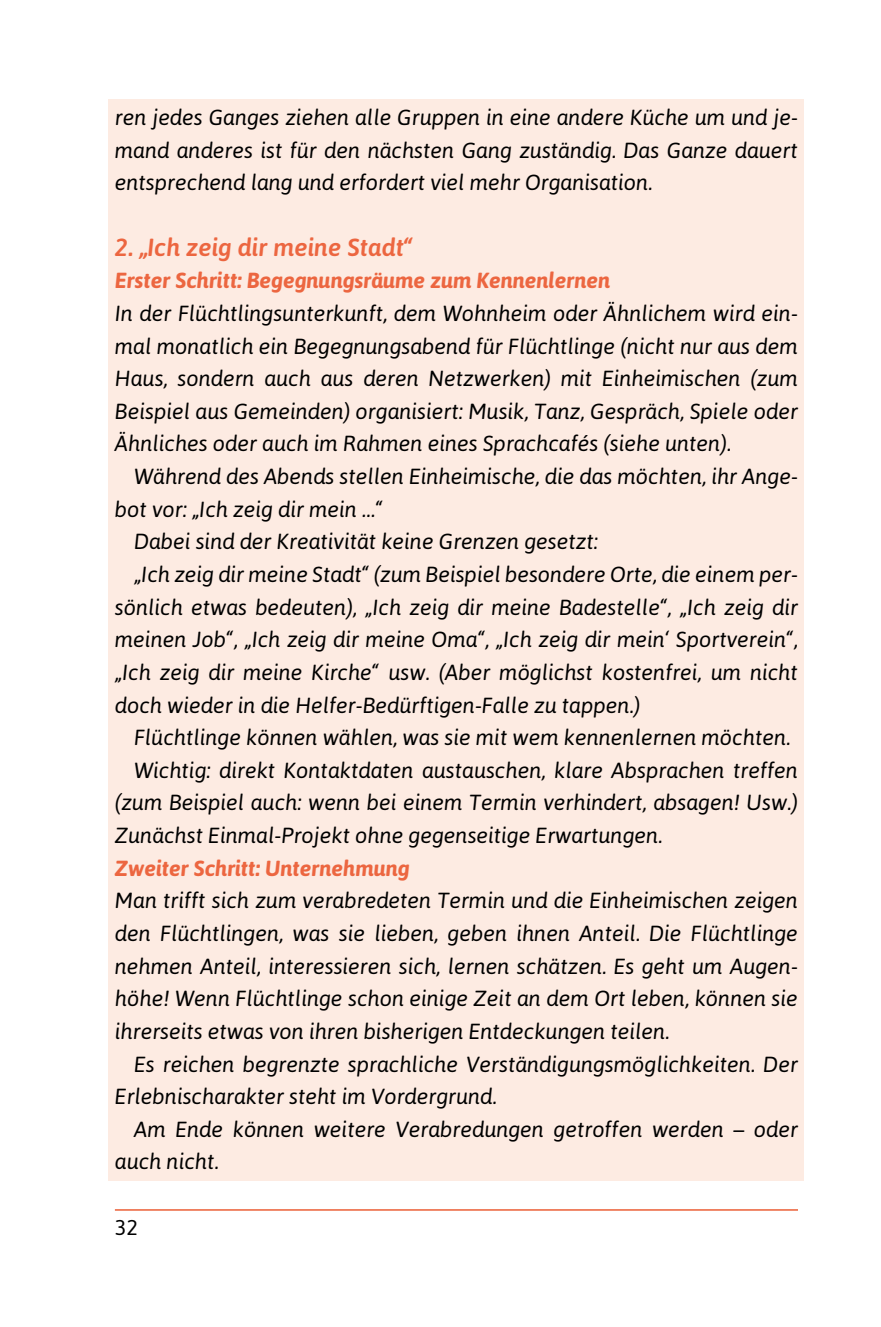
<style>
.page{position:relative;width:881px;height:1327px;background:#fff}
.page>*{position:absolute;margin:0;border:0;box-sizing:border-box;transform-origin:0 0}
.t1{font:italic 500 24.75px "Asap";color:#ec6640}
.t2{font:italic 21.82px/32.6px "Asap";letter-spacing:-.005em;color:#000;text-align:justify}
.t3{font:italic 700 21.82px "Asap";letter-spacing:-.005em;color:#ec6640}
.t4{font:21.38px "Asap";color:#000}
</style>
<div class="page">
<hr style="left:115px;top:1209px;width:682px;height:1px;background:#ec6640">
<div style="left:108px;top:100px;width:696px;height:102px;background:#fdebe2"></div>
<div style="left:108px;top:198px;width:696px;height:67px;background:#fdebe2"></div>
<div style="left:108px;top:263px;width:696px;height:37px;background:#fdebe2"></div>
<div style="left:108px;top:295px;width:696px;height:168px;background:#fdebe2"></div>
<div style="left:108px;top:459px;width:696px;height:69px;background:#fdebe2"></div>
<div style="left:108px;top:524px;width:696px;height:37px;background:#fdebe2"></div>
<div style="left:108px;top:553px;width:696px;height:171px;background:#fdebe2"></div>
<div style="left:108px;top:720px;width:696px;height:37px;background:#fdebe2"></div>
<div style="left:108px;top:752px;width:696px;height:103px;background:#fdebe2"></div>
<div style="left:108px;top:850px;width:696px;height:37px;background:#fdebe2"></div>
<div style="left:108px;top:883px;width:696px;height:167px;background:#fdebe2"></div>
<div style="left:108px;top:1046px;width:696px;height:70px;background:#fdebe2"></div>
<div style="left:108px;top:1111px;width:696px;height:70px;background:#fdebe2"></div>
<p class="t2" style="left:115px;top:100px;width:684px">ren jedes Ganges ziehen alle Gruppen in eine andere Küche um und je&shy;mand anderes ist für den nächsten Gang zuständig. Das Ganze dauert entsprechend lang und erfordert viel mehr Organisation.</p>
<p class="t1" style="left:115px;top:230px;width:299px">2. „Ich zeig dir meine Stadt“</p>
<p class="t3" style="left:115px;top:266px;width:497px">Erster Schritt: Begegnungsräume zum Kennenlernen</p>
<p class="t2" style="left:115px;top:296px;width:684px">In der Flüchtlingsunterkunft, dem Wohnheim oder Ähnlichem wird ein&shy;mal monatlich ein Begegnungsabend für Flüchtlinge (nicht nur aus dem Haus, sondern auch aus deren Netzwerken) mit Einheimischen (zum Beispiel aus Gemeinden) organisiert: Musik, Tanz, Gespräch, Spiele oder Ähnliches oder auch im Rahmen eines Sprachcafés (siehe unten).</p>
<p class="t2" style="left:134px;top:459px;width:665px">Während des Abends stellen Einheimische, die das möchten, ihr Ange-</p>
<p class="t2" style="left:115px;top:492px;width:269px">bot vor: „Ich zeig dir mein …“</p>
<p class="t2" style="left:134px;top:524px;width:465px">Dabei sind der Kreativität keine Grenzen gesetzt:</p>
<p class="t2" style="left:134px;top:557px;width:665px">„Ich zeig dir meine Stadt“ (zum Beispiel besondere Orte, die einem per-</p>
<p class="t2" style="left:115px;top:590px;width:684px">sönlich etwas bedeuten), „Ich zeig dir meine Badestelle“, „Ich zeig dir</p>
<p class="t2" style="left:115px;top:622px;width:684px">meinen Job“, „Ich zeig dir meine Oma“, „Ich zeig dir mein‘ Sportverein“,</p>
<p class="t2" style="left:115px;top:655px;width:684px">„Ich zeig dir meine Kirche“ usw. (Aber möglichst kostenfrei, um nicht</p>
<p class="t2" style="left:115px;top:688px;width:526px">doch wieder in die Helfer-Bedürftigen-Falle zu tappen.)</p>
<p class="t2" style="left:134px;top:720px;width:657px">Flüchtlinge können wählen, was sie mit wem kennenlernen möchten.</p>
<p class="t2" style="left:134px;top:753px;width:665px">Wichtig: direkt Kontaktdaten austauschen, klare Absprachen treffen</p>
<p class="t2" style="left:115px;top:786px;width:684px">(zum Beispiel auch: wenn bei einem Termin verhindert, absagen! Usw.)</p>
<p class="t2" style="left:115px;top:818px;width:549px">Zunächst Einmal-Projekt ohne gegenseitige Erwartungen.</p>
<p class="t3" style="left:115px;top:853px;width:296px">Zweiter Schritt: Unternehmung</p>
<p class="t2" style="left:115px;top:883px;width:684px">Man trifft sich zum verabredeten Termin und die Einheimischen zeigen den Flüchtlingen, was sie lieben, geben ihnen Anteil. Die Flüchtlinge nehmen Anteil, interessieren sich, lernen schätzen. Es geht um Augen&shy;höhe! Wenn Flüchtlinge schon einige Zeit an dem Ort leben, können sie ihrerseits etwas von ihren bisherigen Entdeckungen teilen.</p>
<p class="t2" style="left:115px;top:1046px;width:684px;text-indent:19px">Es reichen begrenzte sprachliche Verständigungsmöglichkeiten. Der<br>Erlebnischarakter steht im Vordergrund.</p>
<p class="t2" style="left:115px;top:1112px;width:684px;text-indent:19px">Am Ende können weitere Verabredungen getroffen werden – oder auch nicht.</p>
<p class="t4" style="left:115px;top:1213px;width:24px">32</p>
</div>
